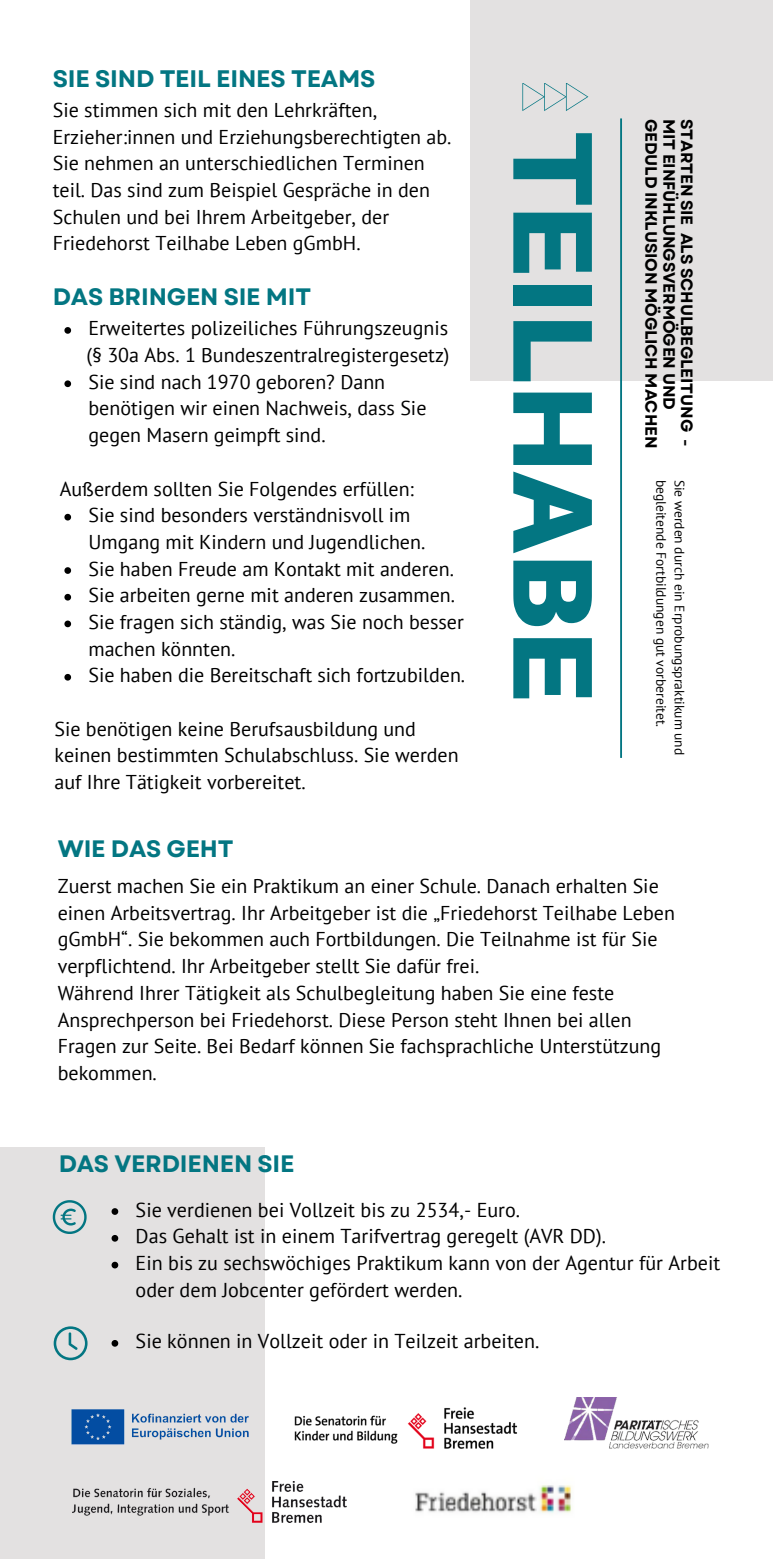
<style>
.page{position:relative;width:773px;height:1559px;background:#fff}
.page>*{position:absolute;margin:0;border:0;box-sizing:border-box;transform-origin:0 0}
.t1{font:900 113.75px "Aileron";color:#037682}
.t2{font:700 23.75px "Garet";letter-spacing:-.01em;color:#037682}
.t3{font:20px/26.8px "PT Sans";color:#000}
.t4{font:700 16.25px/17.8px "Garet";letter-spacing:-.01em;color:#000}
.t5{font:13.5px/18.2px "PT Sans";color:#000}
</style>
<div class="page">
<div style="left:470px;top:0;width:302px;height:381px;background:#e3e1e1"></div>
<div style="left:0;top:1146px;width:264px;height:412px;background:#e3e1e1"></div>
<hr style="left:620px;top:118px;width:2px;height:639px;background:#037682">
<img style="left:294px;top:1407px;width:223px;height:40px">
<img style="left:415px;top:1485px;width:157px;height:28px">
<img style="left:564px;top:1397px;width:145px;height:52px">
<svg style="left:522px;top:83px;width:66px;height:28px"></svg>
<img style="left:72px;top:1480px;width:274px;height:41px">
<svg style="left:53px;top:1200px;width:33px;height:33px"></svg>
<svg style="left:54px;top:1326px;width:33px;height:33px"></svg>
<img style="left:71px;top:1409px;width:178px;height:36px">
<svg style="left:64px;top:327px;width:7px;height:7px"></svg>
<svg style="left:64px;top:380px;width:7px;height:7px"></svg>
<svg style="left:64px;top:514px;width:7px;height:6px"></svg>
<svg style="left:64px;top:567px;width:7px;height:7px"></svg>
<svg style="left:64px;top:594px;width:7px;height:6px"></svg>
<svg style="left:64px;top:620px;width:7px;height:7px"></svg>
<svg style="left:64px;top:674px;width:7px;height:6px"></svg>
<svg style="left:111px;top:1208px;width:7px;height:6px"></svg>
<svg style="left:111px;top:1235px;width:7px;height:6px"></svg>
<svg style="left:111px;top:1261px;width:7px;height:7px"></svg>
<svg style="left:111px;top:1340px;width:7px;height:6px"></svg>
<p class="t2" style="left:53px;top:61px;width:324px">SIE SIND TEIL EINES TEAMS</p>
<p class="t3" style="left:53px;top:96px;width:400px">Sie stimmen sich mit den Lehrkräften, Erzieher:innen und Erziehungsberechtigten ab.<br>Sie nehmen an unterschiedlichen Terminen teil. Das sind zum Beispiel Gespräche in den Schulen und bei Ihrem Arbeitgeber, der Friedehorst Teilhabe Leben gGmbH.</p>
<p class="t2" style="left:53px;top:279px;width:260px">DAS BRINGEN SIE MIT</p>
<p class="t3" style="left:88px;top:314px;width:361px">Erweitertes polizeiliches Führungszeugnis</p>
<p class="t3" style="left:86px;top:341px;width:364px">(§ 30a Abs. 1 Bundeszentralregistergesetz)</p>
<p class="t3" style="left:88px;top:368px;width:339px">Sie sind nach 1970 geboren? Dann benötigen wir einen Nachweis, dass Sie gegen Masern geimpft sind.</p>
<p class="t3" style="left:60px;top:474px;width:356px">Außerdem sollten Sie Folgendes erfüllen:</p>
<p class="t3" style="left:88px;top:501px;width:338px">Sie sind besonders verständnisvoll im<br>Umgang mit Kindern und Jugendlichen.</p>
<p class="t3" style="left:88px;top:554px;width:367px">Sie haben Freude am Kontakt mit anderen.</p>
<p class="t3" style="left:88px;top:581px;width:368px">Sie arbeiten gerne mit anderen zusammen.</p>
<p class="t3" style="left:88px;top:608px;width:377px">Sie fragen sich ständig, was Sie noch besser machen könnten.</p>
<p class="t3" style="left:88px;top:661px;width:378px">Sie haben die Bereitschaft sich fortzubilden.</p>
<p class="t3" style="left:54px;top:714px;width:406px">Sie benötigen keine Berufsausbildung und keinen bestimmten Schulabschluss. Sie werden auf Ihre Tätigkeit vorbereitet.</p>
<p class="t1" style="left:623px;top:132px;width:571px;rotate:90deg">TEILHABE</p>
<p class="t4" style="left:677px;top:119px;width:331px;rotate:90deg">MIT EINFÜHLUNGSVERMÖGEN UND<br>GEDULD INKLUSION MÖGLICH MACHEN</p>
<p class="t5" style="left:688px;top:479px;width:277px;rotate:90deg">Sie werden durch ein Erprobungspraktikum und begleitende Fortbildungen gut vorbereitet.</p>
<p class="t4" style="left:695px;top:119px;width:329px;rotate:90deg">STARTEN SIE ALS SCHULBEGLEITUNG -</p>
<p class="t2" style="left:58px;top:831px;width:177px">WIE DAS GEHT</p>
<p class="t3" style="left:58px;top:872px;width:618px">Zuerst machen Sie ein Praktikum an einer Schule. Danach erhalten Sie einen Arbeitsvertrag. Ihr Arbeitgeber ist die „Friedehorst Teilhabe Leben gGmbH“. Sie bekommen auch Fortbildungen. Die Teilnahme ist für Sie verpflichtend. Ihr Arbeitgeber stellt Sie dafür frei.</p>
<p class="t3" style="left:58px;top:979px;width:605px">Während Ihrer Tätigkeit als Schulbegleitung haben Sie eine feste Ansprechperson bei Friedehorst. Diese Person steht Ihnen bei allen Fragen zur Seite. Bei Bedarf können Sie fachsprachliche Unterstützung bekommen.</p>
<p class="t2" style="left:59px;top:1146px;width:237px">DAS VERDIENEN SIE</p>
<p class="t3" style="left:136px;top:1195px;width:386px">Sie verdienen bei Vollzeit bis zu 2534,- Euro.</p>
<p class="t3" style="left:136px;top:1222px;width:472px">Das Gehalt ist in einem Tarifvertrag geregelt (AVR DD).</p>
<p class="t3" style="left:136px;top:1249px;width:586px">Ein bis zu sechswöchiges Praktikum kann von der Agentur für Arbeit oder dem Jobcenter gefördert werden.</p>
<p class="t3" style="left:136px;top:1327px;width:405px">Sie können in Vollzeit oder in Teilzeit arbeiten.</p>
</div>
